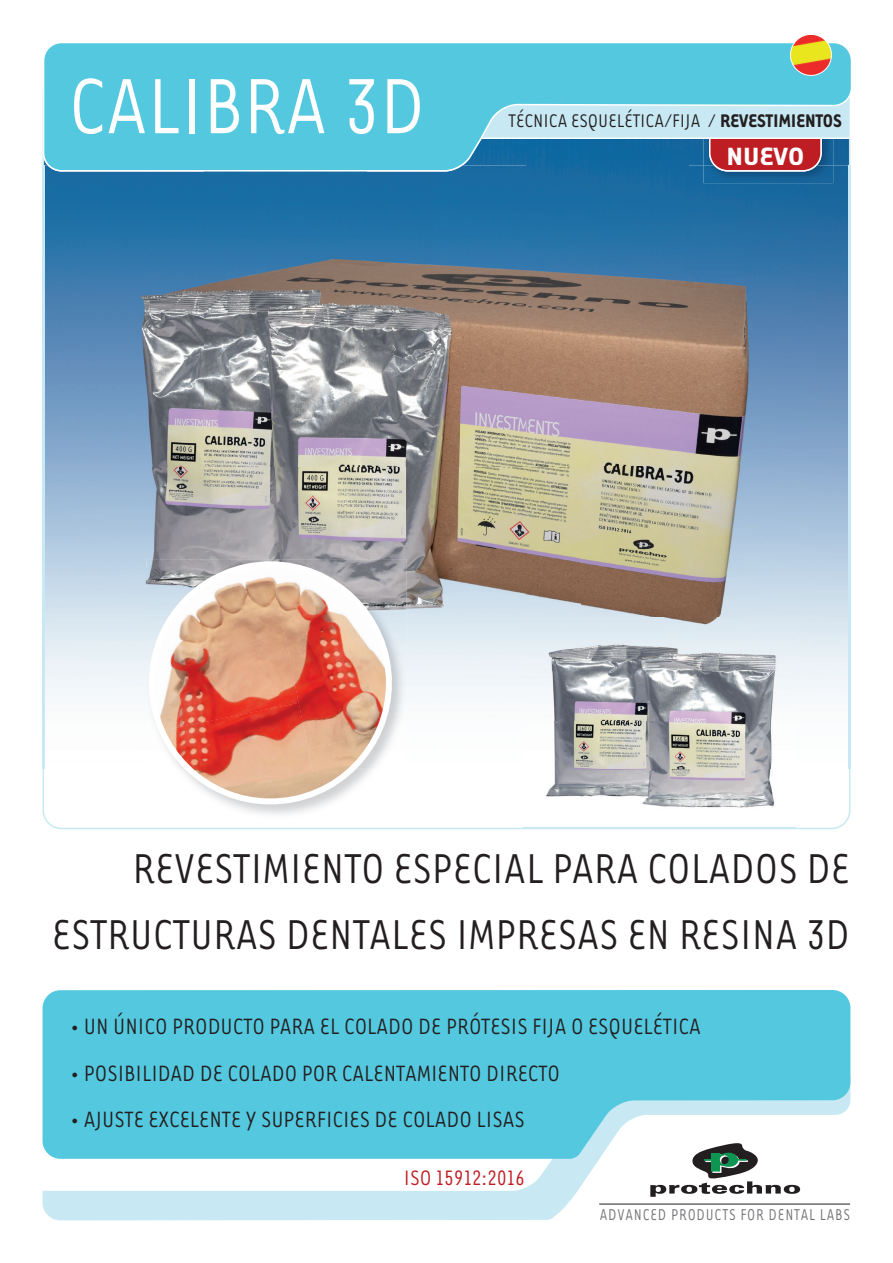
<style>
.page{position:relative;width:893px;height:1263px;background:#fff}
.page>*{position:absolute;margin:0;border:0;box-sizing:border-box;transform-origin:0 0}
.t1{font:90px "Tarzana Nar OT";color:#fff}
.t2{font:48px/66px "Tarzana Nar OT";color:#231f20;text-align:right}
.t3{font:700 28.65px "Tarzana Nar OT";color:#fff;scale:1.15 1}
.t4{font:25.5px "Tarzana Nar OT";color:#231f20}
.t5{font:24px "Tarzana Nar OT";color:#be1e23}
.t6{font:21px "Tarzana Nar OT";color:#231f20}
.t7{font:18px "Tarzana Nar OT";letter-spacing:.05em;color:#717275;scale:.92 1}
.s1{font-weight:700}
</style>
<div class="page">
<svg style="left:43px;top:1191px;width:807px;height:29px;fill:#c8e9f3"></svg>
<svg style="left:42px;top:1039px;width:759px;height:152px"></svg>
<svg style="left:43px;top:990px;width:807px;height:169px;background:#62cce1"></svg>
<div style="left:43px;top:43px;width:407px;height:122px;background:#54c8df"></div>
<svg style="left:450px;top:34px;width:401px;height:131px;background:#7dbdcf"></svg>
<hr style="left:599px;top:1204px;width:251px;height:1px;background:#231f20">
<svg style="left:650px;top:1143px;width:150px;height:54px"></svg>
<img style="left:44px;top:165px;width:161px;height:302px">
<img style="left:205px;top:172px;width:161px;height:295px">
<img style="left:366px;top:165px;width:483px;height:302px">
<img style="left:44px;top:467px;width:537px;height:101px">
<img style="left:581px;top:467px;width:160px;height:159px">
<img style="left:741px;top:467px;width:108px;height:251px">
<img style="left:44px;top:568px;width:97px;height:201px">
<img style="left:406px;top:568px;width:121px;height:130px">
<img style="left:527px;top:568px;width:54px;height:58px">
<img style="left:848px;top:718px;width:1px;height:51px">
<img style="left:714px;top:165px;width:103px;height:7px">
<img style="left:48px;top:165px;width:415px;height:7px">
<img style="left:523px;top:626px;width:272px;height:203px">
<img style="left:400px;top:559px;width:6px;height:52px">
<svg style="left:141px;top:554px;width:259px;height:258px"></svg>
<h1 class="t1" style="left:68px;top:52px;width:359px">CALIBRA 3D</h1>
<p class="t6" style="left:509px;top:108px;width:335px">TÉCNICA ESQUELÉTICA/FIJA / <span class="s1">REVESTIMIENTOS</span></p>
<p class="t3" style="left:727px;top:138px;width:69px">NUEVO</p>
<h2 class="t2" style="left:52px;top:833px;width:800px">REVESTIMIENTO ESPECIAL PARA COLADOS DE<br>ESTRUCTURAS DENTALES IMPRESAS EN RESINA 3D</h2>
<p class="t4" style="left:70px;top:1011px;width:632px">• UN ÚNICO PRODUCTO PARA EL COLADO DE PRÓTESIS FIJA O ESQUELÉTICA</p>
<p class="t4" style="left:70px;top:1058px;width:491px">• POSIBILIDAD DE COLADO POR CALENTAMIENTO DIRECTO</p>
<p class="t4" style="left:70px;top:1104px;width:456px">• AJUSTE EXCELENTE Y SUPERFICIES DE COLADO LISAS</p>
<p class="t5" style="left:404px;top:1163px;width:123px">ISO 15912:2016</p>
<p class="t7" style="left:600px;top:1204px;width:274px">ADVANCED PRODUCTS FOR DENTAL LABS</p>
</div>
